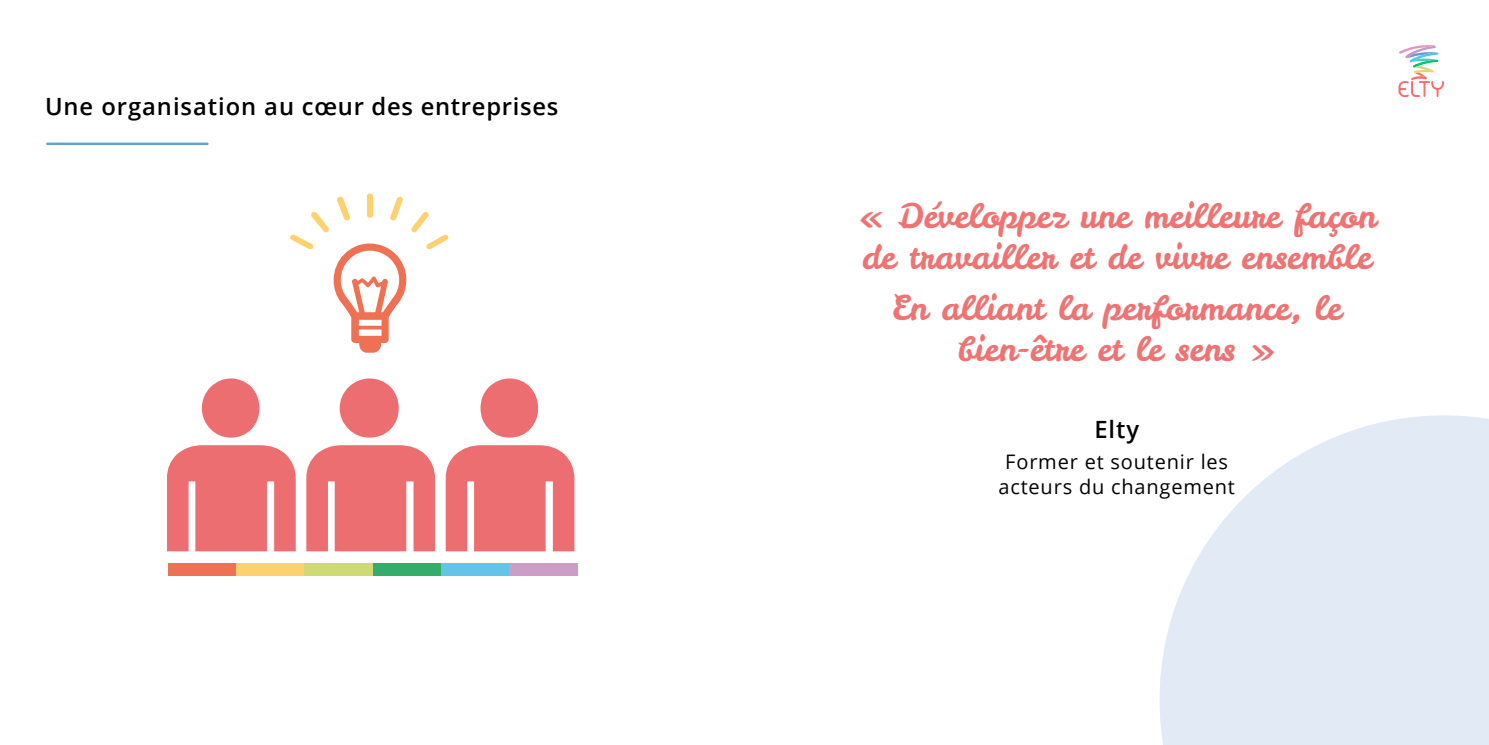
<style>
.page{position:relative;width:1489px;height:745px;background:#fff}
.page>*{position:absolute;margin:0;border:0;box-sizing:border-box;transform-origin:0 0}
.t1{font:33.62px/40.4px "Leckerli One";color:#ee7372}
.t2{font:600 23.75px "Open Sans";letter-spacing:.04em;color:#020203}
.t3{font:20px/24px "Open Sans";letter-spacing:.04em;color:#020203;text-align:center}
</style>
<div class="page">
<svg style="left:1398px;top:45px;width:45px;height:52px"></svg>
<div style="left:168px;top:563px;width:69px;height:12px;background:#ee7153"></div>
<div style="left:237px;top:563px;width:68px;height:12px;background:#fdd170"></div>
<div style="left:305px;top:563px;width:68px;height:12px;background:#cedb74"></div>
<div style="left:373px;top:563px;width:68px;height:12px;background:#33ad68"></div>
<div style="left:441px;top:563px;width:68px;height:12px;background:#62c4e9"></div>
<div style="left:509px;top:563px;width:68px;height:12px;background:#cc9dc7"></div>
<svg style="left:445px;top:445px;width:129px;height:106px;background:#ee7d7f"></svg>
<svg style="left:480px;top:378px;width:58px;height:59px"></svg>
<svg style="left:306px;top:445px;width:129px;height:106px;background:#ee7d7e"></svg>
<svg style="left:339px;top:378px;width:60px;height:59px"></svg>
<svg style="left:167px;top:445px;width:129px;height:106px;background:#ee7d7e"></svg>
<svg style="left:202px;top:378px;width:57px;height:59px"></svg>
<div style="left:367px;top:193px;width:6px;height:24px;background:#fdd170;border-radius:3px"></div>
<svg style="left:290px;top:196px;width:158px;height:156px"></svg>
<hr style="left:47px;top:142px;width:160px;height:3px;background:#6c9cd3">
<svg style="left:1159px;top:415px;width:329px;height:329px;fill:#e2eaf5"></svg>
<p class="t2" style="left:45px;top:90px;width:515px">Une organisation au cœur des entreprises</p>
<p class="t1" style="left:857px;top:196px;width:520px">« Développez une meilleure façon de travailler et de vivre ensemble</p>
<p class="t1" style="left:892px;top:288px;width:451px;text-align:center">En alliant la performance, le bien-être et le sens »</p>
<p class="t2" style="left:1094px;top:413px;width:46px">Elty</p>
<p class="t3" style="left:998px;top:449px;width:238px">Former et soutenir les acteurs du changement</p>
</div>
